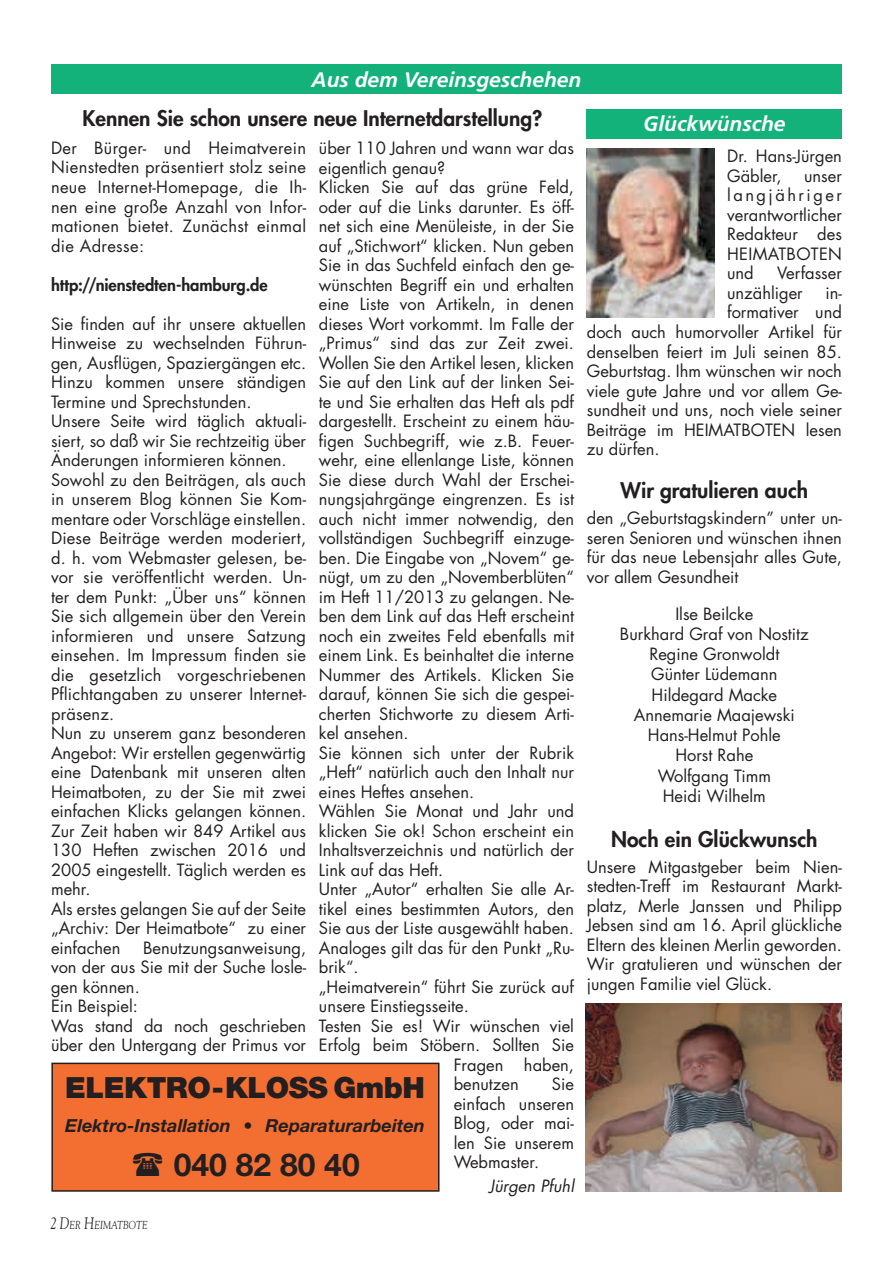
<style>
.page{position:relative;width:893px;height:1263px;background:#fff}
.page>*{position:absolute;margin:0;border:0;box-sizing:border-box;transform-origin:0 0}
.t1{font:700 31.5px "Helvetica Neue LT Std";color:#231f20}
.t2{font:900 29.25px "Helvetica Neue LT Std";letter-spacing:-.015em;color:#231f20}
.t3{font:800 21px "Futura Std";color:#231f20}
.t4{font:italic 700 21px "Frutiger LT Std";color:#fff}
.t5{font:italic 700 18px "Helvetica Neue LT Std";color:#231f20}
.t6{font:16.5px/19.5px "Futura Std";color:#231f20;text-align:justify}
.t7{font:800 16.5px "Futura Std";color:#231f20}
.t8{font:italic 16.5px "Futura Std";color:#231f20}
.t9{font:italic 11.55px "Goudy Std";color:#231f20;scale:.8 1}
.s1{font-size:16.5px}
</style>
<div class="page">
<div style="left:587px;top:109px;width:255px;height:29px;background:#13b27b"></div>
<div style="left:51px;top:64px;width:791px;height:30px;background:#13b27b"></div>
<div style="left:52px;top:1063px;width:387px;height:128px;background:#f36e31"></div>
<div style="left:51px;top:1062px;width:388px;height:130px;border:2px solid #231f20"></div>
<img style="left:587px;top:149px;width:127px;height:169px">
<img style="left:585px;top:1003px;width:257px;height:188px">
<p class="t4" style="left:312px;top:67px;width:271px">Aus dem Vereinsgeschehen</p>
<p class="t3" style="left:83px;top:105px;width:461px">Kennen Sie schon unsere neue Internetdarstellung?</p>
<p class="t6" style="left:51px;top:138px;width:257px">Der Bürger- und Heimatverein Nienstedten präsentiert stolz seine neue Internet-Homepage, die Ih&shy;nen eine große Anzahl von Infor&shy;mationen bietet. Zunächst einmal die Adresse:</p>
<p class="t7" style="left:51px;top:274px;width:218px">http://nienstedten-hamburg.de</p>
<p class="t6" style="left:51px;top:314px;width:257px;text-align:left">Sie finden auf ihr unsere aktuellen<br>Hinweise zu wechselnden Führun&shy;gen, Ausflügen, Spaziergängen etc.<br>Hinzu kommen unsere ständigen<br>Termine und Sprechstunden.<br>Unsere Seite wird täglich aktuali&shy;siert, so daß wir Sie rechtzeitig über<br>Änderungen informieren können.<br>Sowohl zu den Beiträgen, als auch in unserem Blog können Sie Kom&shy;mentare oder Vorschläge einstellen.<br>Diese Beiträge werden moderiert, d. h. vom Webmaster gelesen, be&shy;vor sie veröffentlicht werden. Un&shy;ter dem Punkt: „Über uns“ können<br>Sie sich allgemein über den Verein informieren und unsere Satzung einsehen. Im Impressum finden sie die gesetzlich vorgeschriebenen<br>Pflichtangaben zu unserer Internet&shy;präsenz.<br>Nun zu unserem ganz besonderen<br>Angebot: Wir erstellen gegenwärtig eine Datenbank mit unseren alten<br>Heimatboten, zu der Sie mit zwei einfachen Klicks gelangen können.<br>Zur Zeit haben wir 849 Artikel aus<br>130 Heften zwischen 2016 und<br>2005 eingestellt. Täglich werden es mehr.<br>Als erstes gelangen Sie auf der Seite „Archiv: Der Heimatbote“ zu einer einfachen</p>
<p class="t6" style="left:319px;top:138px;width:257px">über 110 Jahren und wann war das</p>
<p class="t6" style="left:319px;top:158px;width:128px">eigentlich genau?</p>
<p class="t6" style="left:319px;top:177px;width:257px">Klicken Sie auf das grüne Feld,</p>
<p class="t6" style="left:319px;top:197px;width:257px">oder auf die Links darunter. Es öff-</p>
<p class="t6" style="left:319px;top:216px;width:257px">net sich eine Menüleiste, in der Sie</p>
<p class="t6" style="left:319px;top:236px;width:257px">auf „Stichwort“ klicken. Nun geben</p>
<p class="t6" style="left:319px;top:255px;width:257px">Sie in das Suchfeld einfach den ge-</p>
<p class="t6" style="left:319px;top:275px;width:257px">wünschten Begriff ein und erhalten</p>
<p class="t6" style="left:319px;top:294px;width:257px">eine Liste von Artikeln, in denen</p>
<p class="t6" style="left:319px;top:314px;width:257px">dieses Wort vorkommt. Im Falle der</p>
<p class="t6" style="left:319px;top:333px;width:257px">„Primus“ sind das zur Zeit zwei.</p>
<p class="t6" style="left:319px;top:353px;width:257px">Wollen Sie den Artikel lesen, klicken</p>
<p class="t6" style="left:319px;top:373px;width:257px">Sie auf den Link auf der linken Sei-</p>
<p class="t6" style="left:319px;top:392px;width:257px">te und Sie erhalten das Heft als pdf</p>
<p class="t6" style="left:319px;top:412px;width:257px">dargestellt. Erscheint zu einem häu-</p>
<p class="t6" style="left:319px;top:431px;width:257px">figen Suchbegriff, wie z.B. Feuer-</p>
<p class="t6" style="left:319px;top:451px;width:257px">wehr, eine ellenlange Liste, können</p>
<p class="t6" style="left:319px;top:470px;width:257px">Sie diese durch Wahl der Erschei-</p>
<p class="t6" style="left:319px;top:490px;width:257px">nungsjahrgänge eingrenzen. Es ist</p>
<p class="t6" style="left:319px;top:509px;width:257px">auch nicht immer notwendig, den</p>
<p class="t6" style="left:319px;top:529px;width:257px">vollständigen Suchbegriff einzuge-</p>
<p class="t6" style="left:319px;top:548px;width:257px">ben. Die Eingabe von „Novem“ ge-</p>
<p class="t6" style="left:319px;top:568px;width:257px">nügt, um zu den „Novemberblüten“</p>
<p class="t6" style="left:319px;top:587px;width:257px">im Heft 11/2013 zu gelangen. Ne-</p>
<p class="t6" style="left:319px;top:607px;width:257px">ben dem Link auf das Heft erscheint</p>
<p class="t6" style="left:319px;top:626px;width:257px">noch ein zweites Feld ebenfalls mit</p>
<p class="t6" style="left:319px;top:646px;width:257px">einem Link. Es beinhaltet die interne</p>
<p class="t6" style="left:319px;top:665px;width:257px">Nummer des Artikels. Klicken Sie</p>
<p class="t6" style="left:319px;top:685px;width:257px">darauf, können Sie sich die gespei-</p>
<p class="t6" style="left:319px;top:704px;width:257px">cherten Stichworte zu diesem Arti-</p>
<p class="t6" style="left:319px;top:724px;width:91px">kel ansehen.</p>
<p class="t6" style="left:319px;top:743px;width:257px">Sie können sich unter der Rubrik</p>
<p class="t6" style="left:319px;top:763px;width:257px">„Heft“ natürlich auch den Inhalt nur</p>
<p class="t6" style="left:319px;top:782px;width:157px">eines Heftes ansehen.</p>
<p class="t6" style="left:319px;top:802px;width:257px">Wählen Sie Monat und Jahr und</p>
<p class="t6" style="left:319px;top:821px;width:257px">klicken Sie ok! Schon erscheint ein</p>
<p class="t6" style="left:319px;top:841px;width:257px">Inhaltsverzeichnis und natürlich der</p>
<p class="t6" style="left:319px;top:860px;width:126px">Link auf das Heft.</p>
<p class="t6" style="left:319px;top:880px;width:257px">Unter „Autor“ erhalten Sie alle Ar-</p>
<p class="t6" style="left:319px;top:899px;width:257px">tikel eines bestimmten Autors, den</p>
<p class="t6" style="left:319px;top:919px;width:257px">Sie aus der Liste ausgewählt haben.</p>
<p class="t6" style="left:319px;top:938px;width:257px">Analoges gilt das für den Punkt „Ru-</p>
<p class="t6" style="left:319px;top:958px;width:41px">brik“.</p>
<p class="t6" style="left:319px;top:977px;width:257px">„Heimatverein“ führt Sie zurück auf</p>
<p class="t6" style="left:319px;top:997px;width:151px">unsere Einstiegsseite.</p>
<p class="t6" style="left:319px;top:1016px;width:257px">Testen Sie es! Wir wünschen viel</p>
<p class="t6" style="left:319px;top:1036px;width:257px">Erfolg beim Stöbern. Sollten Sie</p>
<p class="t6" style="left:454px;top:1055px;width:122px">Fragen haben,</p>
<p class="t6" style="left:454px;top:1075px;width:67px">benutzen</p>
<p class="t6" style="left:51px;top:938px;width:257px;text-align:left;text-indent:92px">Benutzungsanweisung, von der aus Sie mit der Suche losle&shy;gen können.<br>Ein Beispiel:<br>Was stand da noch geschrieben über den Untergang der Primus vor</p>
<h2 class="t2" style="left:65px;top:1070px;width:361px">ELEKTRO - KLOSS GmbH</h2>
<p class="t6" style="left:454px;top:1075px;width:122px;text-indent:98px">Sie einfach unseren Blog, oder mai&shy;len Sie unserem Webmaster.</p>
<p class="t8" style="left:489px;top:1175px;width:86px">Jürgen Pfuhl</p>
<p class="t5" style="left:65px;top:1114px;width:361px">Elektro-Installation • Reparaturarbeiten</p>
<h1 class="t1" style="left:174px;top:1146px;width:187px">040 82 80 40</h1>
<p class="t9" style="left:50px;top:1217px;width:124px"><span class="s1">2</span> <span class="s1">D</span>ER <span class="s1">H</span>EIMATBOTE</p>
<p class="t4" style="left:643px;top:112px;width:144px">Glückwünsche</p>
<p class="t6" style="left:727px;top:147px;width:116px">Dr. Hans-Jürgen<br>Gäbler,</p>
<p class="t6" style="left:727px;top:166px;width:116px;text-indent:77px">unser langjähriger verantwortlicher Redakteur des HEIMATBOTEN und</p>
<p class="t6" style="left:727px;top:264px;width:116px;text-indent:50px">Verfasser unzähliger</p>
<p class="t6" style="left:825px;top:283px;width:18px">in-</p>
<p class="t6" style="left:727px;top:303px;width:116px">formativer und</p>
<p class="t6" style="left:587px;top:322px;width:257px">doch auch humorvoller Artikel für</p>
<p class="t6" style="left:587px;top:342px;width:257px">denselben feiert im Juli seinen 85.</p>
<p class="t6" style="left:587px;top:361px;width:257px">Geburtstag. Ihm wünschen wir noch</p>
<p class="t6" style="left:587px;top:381px;width:257px">viele gute Jahre und vor allem Ge-</p>
<p class="t6" style="left:587px;top:400px;width:257px">sundheit und uns, noch viele seiner</p>
<p class="t6" style="left:587px;top:420px;width:257px">Beiträge im HEIMATBOTEN lesen</p>
<p class="t6" style="left:587px;top:439px;width:74px">zu dürfen.</p>
<p class="t3" style="left:620px;top:477px;width:189px">Wir gratulieren auch</p>
<p class="t6" style="left:587px;top:509px;width:257px">den „Geburtstagskindern” unter un&shy;seren Senioren und wünschen ihnen für das neue Lebensjahr alles Gute, vor allem Gesundheit</p>
<p class="t6" style="left:620px;top:604px;width:190px;line-height:20.2px;text-align:center">Ilse Beilcke<br>Burkhard Graf von Nostitz<br>Regine Gronwoldt<br>Günter Lüdemann<br>Hildegard Macke<br>Annemarie Maajewski<br>Hans-Helmut Pohle<br>Horst Rahe<br>Wolfgang Timm<br>Heidi Wilhelm</p>
<p class="t3" style="left:611px;top:826px;width:208px">Noch ein Glückwunsch</p>
<p class="t6" style="left:587px;top:857px;width:257px">Unsere Mitgastgeber beim Nien&shy;stedten-Treff im Restaurant Markt&shy;platz, Merle Janssen und Philipp Jebsen sind am 16. April glückliche Eltern des kleinen Merlin geworden.<br>Wir gratulieren und wünschen der jungen Familie viel Glück.</p>
</div>
